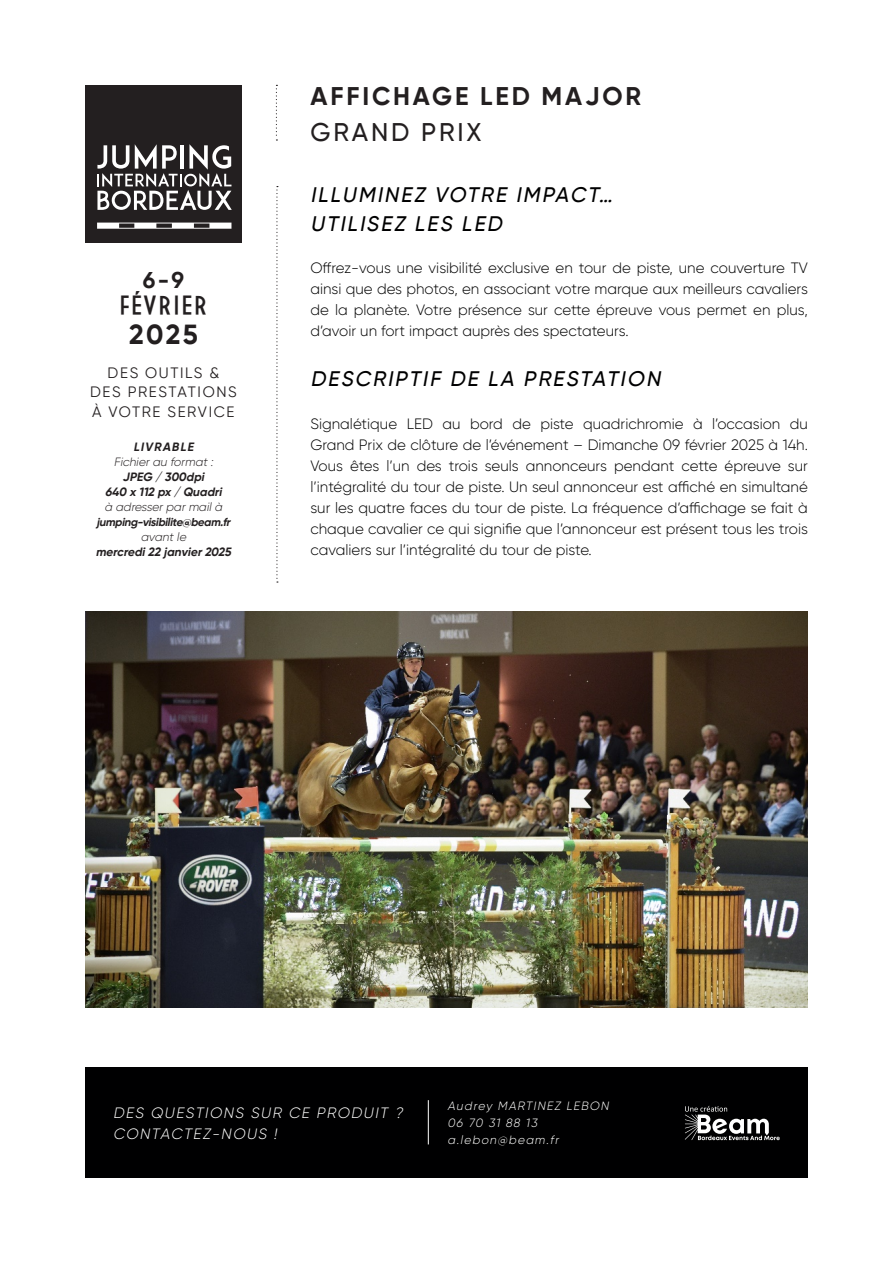
<style>
.page{position:relative;width:893px;height:1263px;background:#fff}
.page>*{position:absolute;margin:0;border:0;box-sizing:border-box;transform-origin:0 0}
.t1{font:700 27.6px "Gilroy";color:#231f20}
.t2{font:500 25.95px "Artographie";letter-spacing:.075em;color:#231f20}
.Intro{font:700 25.5px "Gilroy";letter-spacing:.11em;color:#231f20}
.Intro-2{font:500 25.5px "Gilroy";letter-spacing:.11em;color:#231f20}
.t3{font:700 22.8px "Gilroy";color:#231f20}
.inter{font:italic 500 21px "Gilroy";color:#000001}
.t4{font:300 15px/21px "Gilroy";color:#000001;text-align:justify}
.inter-2{font:italic 300 15px/21px "Gilroy";color:#fff}
.TITRE{font:15px "Gilroy";letter-spacing:.11em;color:#231f20}
.t5{font:italic 700 12px "Gilroy";color:#231f20}
.inter-3{font:italic 300 12px "Gilroy";color:#fff}
.t6{font:italic 300 12px "Gilroy";color:#231f20}
.t7{font:italic 700 11.4px "Gilroy";color:#231f20}
</style>
<div class="page">
<img style="left:85px;top:612px;width:723px;height:396px">
<svg style="left:276px;top:186px;width:2px;height:397px"></svg>
<svg style="left:276px;top:85px;width:1px;height:56px"></svg>
<div style="left:85px;top:85px;width:157px;height:157px;background:#231f20"></div>
<svg style="left:97px;top:223px;width:134px;height:6px"></svg>
<svg style="left:97px;top:144px;width:135px;height:66px"></svg>
<div style="left:85px;top:1067px;width:723px;height:111px;background:#000001"></div>
<hr style="left:428px;top:1100px;width:1px;height:44px;background:#fff">
<svg style="left:685px;top:1106px;width:95px;height:34px"></svg>
<p class="Intro" style="left:311px;top:80px;width:332px">AFFICHAGE LED MAJOR</p>
<p class="Intro-2" style="left:311px;top:116px;width:172px">GRAND PRIX</p>
<p class="t3" style="left:143px;top:265px;width:43px">6-9</p>
<p class="t2" style="left:119px;top:291px;width:89px">FÉVRIER</p>
<p class="t1" style="left:129px;top:317px;width:70px">2025</p>
<p class="TITRE" style="left:108px;top:363px;width:113px">DES OUTILS &amp;</p>
<p class="TITRE" style="left:90px;top:383px;width:148px">DES PRESTATIONS</p>
<p class="TITRE" style="left:92px;top:402px;width:144px">À VOTRE SERVICE</p>
<p class="t5" style="left:133px;top:439px;width:64px">LIVRABLE</p>
<p class="t6" style="left:114px;top:454px;width:103px">Fichierau format:</p>
<p class="t5" style="left:123px;top:469px;width:86px">JPEG / 300dpi</p>
<p class="t5" style="left:105px;top:484px;width:121px">640 x 112 px / Quadri</p>
<p class="t6" style="left:105px;top:499px;width:122px">à adresserparmailà</p>
<p class="t7" style="left:97px;top:515px;width:138px">jumping-visibilite@beam.fr</p>
<p class="t6" style="left:141px;top:529px;width:49px">avantle</p>
<p class="t5" style="left:96px;top:544px;width:139px">mercredi22 janvier2025</p>
<p class="inter" style="left:310px;top:182px;width:308px">ILLUMINEZ VOTRE IMPACT…</p>
<p class="inter" style="left:310px;top:211px;width:198px">UTILISEZ LES LED</p>
<p class="t4" style="left:310px;top:257px;width:499px">Offrez-vous une visibilité exclusive en tour de piste, une couverture TV ainsi que des photos, en associant votre marque aux meilleurs cavaliers de la planète. Votre présence sur cette épreuve vous permet en plus, d’avoir un fort impact auprès des spectateurs.</p>
<p class="inter" style="left:310px;top:366px;width:356px">DESCRIPTIF DE LA PRESTATION</p>
<p class="t4" style="left:310px;top:413px;width:499px">Signalétique LED au bord de piste quadrichromie à l’occasion du Grand Prix de clôture de l’événement – Dimanche 09 février 2025 à 14h.<br>Vous êtes l’un des trois seuls annonceurs pendant cette épreuve sur l’intégralité du tour de piste. Un seul annonceur est affiché en simultané sur les quatre faces du tour de piste. La fréquence d’affichage se fait à chaque cavalier ce qui signifie que l’annonceur est présent tous les trois cavaliers sur l’intégralité du tour de piste.</p>
<p class="inter-2" style="left:113px;top:1102px;width:294px">DES QUESTIONS SUR CE PRODUIT ?<br>CONTACTEZ-NOUS !</p>
<p class="inter-3" style="left:448px;top:1098px;width:165px">Audrey MARTINEZ LEBON</p>
<p class="inter-3" style="left:448px;top:1115px;width:94px">06 70 31 88 13</p>
<p class="inter-3" style="left:448px;top:1132px;width:115px">a.lebon@beam.fr</p>
</div>
